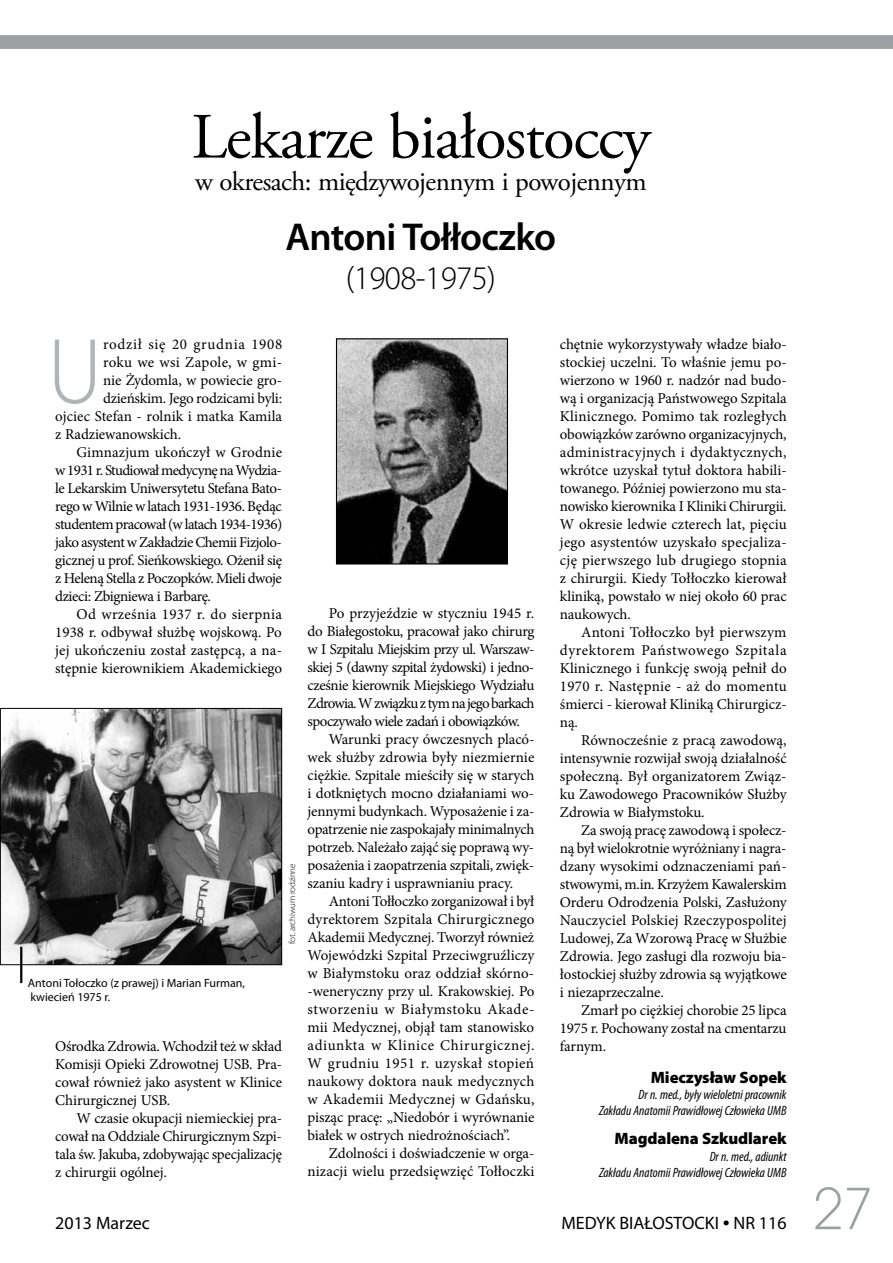
<style>
.page{position:relative;width:893px;height:1263px;background:#fff}
.page>*{position:absolute;margin:0;border:0;box-sizing:border-box;transform-origin:0 0}
.t1{font:82.5px "EFN Straight New";color:#b1b4b6}
.t2{font:64.5px "Adobe Garamond Pro";letter-spacing:-.02em;color:#000}
.t3{font:54px "EFN Straight New";color:#9d9fa2}
.t4{font:600 39px "Myriad Pro";letter-spacing:-.015em;color:#000}
.t5{font:300 33px "Myriad Pro";letter-spacing:-.02em;color:#000}
.t6{font:27px "Adobe Garamond Pro";letter-spacing:-.02em;color:#000}
.t7{font:18px "Myriad Pro";color:#000}
.t8{font:900 16.5px "Myriad Pro";letter-spacing:-.005em;color:#000}
.t9{font:15px/18px "Minion Pro";letter-spacing:-.01em;color:#000;text-align:justify}
.t10{font:15px "Minion Pro";letter-spacing:-.035em;color:#000}
.t11{font:15px "Minion Pro";letter-spacing:-.03em;color:#000}
.t12{font:15px "Minion Pro";letter-spacing:.01em;color:#000}
.t13{font:15px "Minion Pro";letter-spacing:-.04em;color:#000}
.t14{font:15px "Minion Pro";letter-spacing:-.045em;color:#000}
.t15{font:15px "Minion Pro";letter-spacing:-.05em;color:#000}
.t16{font:15px "Minion Pro";letter-spacing:.015em;color:#000}
.t17{font:15px "Minion Pro";letter-spacing:.04em;color:#000}
.t18{font:15px "Minion Pro";letter-spacing:.035em;color:#000}
.t19{font:15px "Minion Pro";letter-spacing:.03em;color:#000}
.t20{font:15px "Minion Pro";letter-spacing:.02em;color:#000}
.t21{font:15px "Minion Pro";letter-spacing:.045em;color:#000}
.t22{font:italic condensed 13.5px/16.2px "Myriad Pro";color:#000;text-align:right}
.t23{font:12px/14.4px "Myriad Pro";color:#000}
.t24{font:300 9px "Myriad Pro";letter-spacing:-.02em;color:#000}
.s1{font-family:"Adobe Garamond Pro"}
</style>
<div class="page">
<img style="left:338px;top:340px;width:168px;height:222px">
<div style="left:336px;top:338px;width:172px;height:226px;border:1px solid #000"></div>
<svg style="left:0;top:35px;width:893px;height:14px;background:#9ea0a3"></svg>
<img style="left:2px;top:710px;width:278px;height:253px">
<div style="left:0;top:708px;width:282px;height:257px;border:1px solid #000"></div>
<hr style="left:20px;top:947px;width:2px;height:36px;background:#000">
<h2 class="t2" style="left:191px;top:98px;width:461px">Lekarze białostoccy</h2>
<h3 class="t6" style="left:195px;top:165px;width:453px">w okresach: międzywojennym i powojennym</h3>
<h3 class="t4" style="left:285px;top:212px;width:272px">Antoni Tołłoczko</h3>
<h3 class="t5" style="left:346px;top:260px;width:152px">(1908-1975)</h3>
<h1 class="t1" style="left:48px;top:319px;width:54px">U</h1>
<p class="t21" style="left:103px;top:334px;width:181px">rodził się 20 grudnia 1908</p>
<p class="t9" style="left:103px;top:353px;width:180px">roku we wsi Zapole, w gmi-</p>
<p class="t9" style="left:103px;top:371px;width:180px">nie Żydomla, w powiecie gro-</p>
<p class="t9" style="left:103px;top:389px;width:181px">dzieńskim. Jego rodzicami byli:</p>
<p class="t9" style="left:55px;top:407px;width:228px">ojciec Stefan - rolnik i matka Kamila</p>
<p class="t9" style="left:55px;top:425px;width:128px">z Radziewanowskich.</p>
<p class="t9" style="left:77px;top:443px;width:207px">Gimnazjum ukończył w Grodnie</p>
<p class="t14" style="left:55px;top:460px;width:228px">w 1931 r. Studiował medycynę na Wydzia-</p>
<p class="t11" style="left:55px;top:478px;width:228px">le Lekarskim Uniwersytetu Stefana Bato-</p>
<p class="t11" style="left:55px;top:496px;width:228px">rego w Wilnie w latach 1931-1936. Będąc</p>
<p class="t13" style="left:55px;top:514px;width:228px">studentem pracował (w latach 1934-1936)</p>
<p class="t10" style="left:55px;top:532px;width:228px">jako asystent w Zakładzie Chemii Fizjolo-</p>
<p class="t11" style="left:55px;top:550px;width:228px">gicznej u prof. Sieńkowskiego. Ożenił się</p>
<p class="t10" style="left:55px;top:568px;width:228px">z Heleną Stella z Poczopków. Mieli dwoje</p>
<p class="t9" style="left:55px;top:587px;width:157px">dzieci: Zbigniewa i Barbarę.</p>
<p class="t20" style="left:77px;top:604px;width:207px">Od września 1937 r. do sierpnia</p>
<p class="t9" style="left:55px;top:623px;width:228px">1938 r. odbywał służbę wojskową. Po</p>
<p class="t12" style="left:55px;top:640px;width:228px">jej ukończeniu został zastępcą, a na-</p>
<p class="t9" style="left:55px;top:659px;width:228px">stępnie kierownikiem Akademickiego</p>
<p class="t23" style="left:28px;top:975px;width:219px">Antoni Tołoczko (z prawej) i Marian Furman, kwiecień 1975 r.</p>
<p class="t24" style="left:287px;top:944px;width:82px;rotate:-90deg">fot. archiwum rodzinne</p>
<p class="t9" style="left:55px;top:1037px;width:228px">Ośrodka Zdrowia. Wchodził też w skład Komisji Opieki Zdrowotnej USB. Pra&shy;cował również jako asystent w Klinice Chirurgicznej USB.</p>
<p class="t9" style="left:55px;top:1109px;width:228px;text-indent:21px">W czasie okupacji niemieckiej pra&shy;cował na Oddziale Chirurgicznym Szpi&shy;tala św. Jakuba, zdobywając specjalizację z chirurgii ogólnej.</p>
<p class="t9" style="left:329px;top:604px;width:207px">Po przyjeździe w styczniu 1945 r.</p>
<p class="t9" style="left:308px;top:622px;width:228px">do Białegostoku, pracował jako chirurg</p>
<p class="t14" style="left:308px;top:639px;width:228px">w I Szpitalu Miejskim przy ul. Warszaw-</p>
<p class="t10" style="left:308px;top:657px;width:228px">skiej 5 (dawny szpital żydowski) i jedno-</p>
<p class="t9" style="left:308px;top:676px;width:228px">cześnie kierownik Miejskiego Wydziału</p>
<p class="t15" style="left:308px;top:693px;width:228px">Zdrowia. W związku z tym na jego barkach</p>
<p class="t13" style="left:308px;top:711px;width:214px">spoczywało wiele zadań i obowiązków.</p>
<p class="t9" style="left:329px;top:730px;width:207px">Warunki pracy ówczesnych placó-</p>
<p class="t9" style="left:308px;top:748px;width:228px">wek służby zdrowia były niezmiernie</p>
<p class="t9" style="left:308px;top:766px;width:228px">ciężkie. Szpitale mieściły się w starych</p>
<p class="t9" style="left:308px;top:784px;width:228px">i dotkniętych mocno działaniami wo-</p>
<p class="t9" style="left:308px;top:802px;width:228px">jennymi budynkach. Wyposażenie i za-</p>
<p class="t9" style="left:308px;top:820px;width:228px">opatrzenie nie zaspokajały minimalnych</p>
<p class="t9" style="left:308px;top:838px;width:228px">potrzeb. Należało zająć się poprawą wy-</p>
<p class="t9" style="left:308px;top:856px;width:228px">posażenia i zaopatrzenia szpitali, zwięk-</p>
<p class="t9" style="left:308px;top:874px;width:207px">szaniu kadry i usprawnianiu pracy.</p>
<p class="t9" style="left:329px;top:892px;width:207px">Antoni Tołłoczko zorganizował i był</p>
<p class="t16" style="left:308px;top:909px;width:228px">dyrektorem Szpitala Chirurgicznego</p>
<p class="t9" style="left:308px;top:928px;width:228px">Akademii Medycznej. Tworzył również</p>
<p class="t9" style="left:308px;top:946px;width:228px">Wojewódzki Szpital Przeciwgruźliczy</p>
<p class="t9" style="left:308px;top:964px;width:228px">w Białymstoku oraz oddział skórno-</p>
<p class="t9" style="left:308px;top:982px;width:228px">-weneryczny przy ul. Krakowskiej. Po</p>
<p class="t18" style="left:308px;top:999px;width:228px">stworzeniu w Białymstoku Akade-</p>
<p class="t9" style="left:308px;top:1018px;width:228px">mii Medycznej, objął tam stanowisko</p>
<p class="t17" style="left:308px;top:1035px;width:228px">adiunkta w Klinice Chirurgicznej.</p>
<p class="t19" style="left:308px;top:1053px;width:228px">W grudniu 1951 r. uzyskał stopień</p>
<p class="t12" style="left:308px;top:1071px;width:228px">naukowy doktora nauk medycznych</p>
<p class="t12" style="left:308px;top:1089px;width:228px">w Akademii Medycznej w Gdańsku,</p>
<p class="t9" style="left:308px;top:1108px;width:228px">pisząc pracę: „Niedobór i wyrównanie</p>
<p class="t9" style="left:308px;top:1126px;width:204px">białek w ostrych niedrożnościach”.</p>
<p class="t9" style="left:329px;top:1144px;width:207px">Zdolności i doświadczenie w orga-</p>
<p class="t9" style="left:308px;top:1162px;width:228px">nizacji wielu przedsięwzięć Tołłoczki</p>
<p class="t9" style="left:560px;top:335px;width:228px">chętnie wykorzystywały władze biało&shy;stockiej uczelni. To właśnie jemu po&shy;wierzono w 1960 r. nadzór nad budo&shy;wą i organizacją Państwowego Szpitala Klinicznego. Pomimo tak rozległych obowiązków zarówno organizacyjnych, administracyjnych i dydaktycznych, wkrótce uzyskał tytuł doktora habili&shy;towanego. Później powierzono mu sta&shy;nowisko kierownika I Kliniki Chirurgii.<br>W okresie ledwie czterech lat, pięciu jego asystentów uzyskało specjaliza&shy;cję pierwszego lub drugiego stopnia z chirurgii. Kiedy Tołłoczko kierował kliniką, powstało w niej około 60 prac naukowych.</p>
<p class="t9" style="left:560px;top:623px;width:228px;text-indent:21px">Antoni Tołłoczko był pierwszym dyrektorem Państwowego Szpitala Klinicznego i funkcję swoją pełnił do 1970 r. Następnie - aż do momentu śmierci - kierował Kliniką Chirurgicz&shy;ną.</p>
<p class="t9" style="left:560px;top:731px;width:228px;text-indent:21px">Równocześnie z pracą zawodową, intensywnie rozwijał swoją działalność społeczną. Był organizatorem Związ&shy;ku Zawodowego Pracowników Służby Zdrowia w Białymstoku.</p>
<p class="t9" style="left:560px;top:821px;width:228px;text-indent:21px">Za swoją pracę zawodową i społecz&shy;ną był wielokrotnie wyróżniany i nagra&shy;dzany wysokimi odznaczeniami pań&shy;stwowymi, m.in. Krzyżem Kawalerskim Orderu Odrodzenia Polski, Zasłużony Nauczyciel Polskiej Rzeczypospolitej Ludowej, Za Wzorową Pracę w Służbie Zdrowia. Jego zasługi dla rozwoju bia&shy;łostockiej służby zdrowia są wyjątkowe i niezaprzeczalne.</p>
<p class="t9" style="left:560px;top:1001px;width:228px;text-indent:21px">Zmarł po ciężkiej chorobie 25 lipca 1975 r. Pochowany został na cmentarzu farnym.</p>
<p class="t8" style="left:651px;top:1068px;width:137px">Mieczysław Sopek</p>
<p class="t22" style="left:599px;top:1086px;width:189px">Dr n. med., były wieloletni pracownik<br>Zakładu Anatomii Prawidłowej Człowieka UMB</p>
<p class="t8" style="left:615px;top:1129px;width:173px">Magdalena Szkudlarek</p>
<p class="t22" style="left:599px;top:1148px;width:189px">Dr n. med., adiunkt<br>Zakładu Anatomii Prawidłowej Człowieka UMB</p>
<p class="t7" style="left:55px;top:1212px;width:96px">2013 Marzec</p>
<p class="t7" style="left:561px;top:1212px;width:227px">MEDYK BIAŁOSTOCKI <span class="s1">•</span> NR 116</p>
<h3 class="t3" style="left:813px;top:1174px;width:61px">27</h3>
</div>
